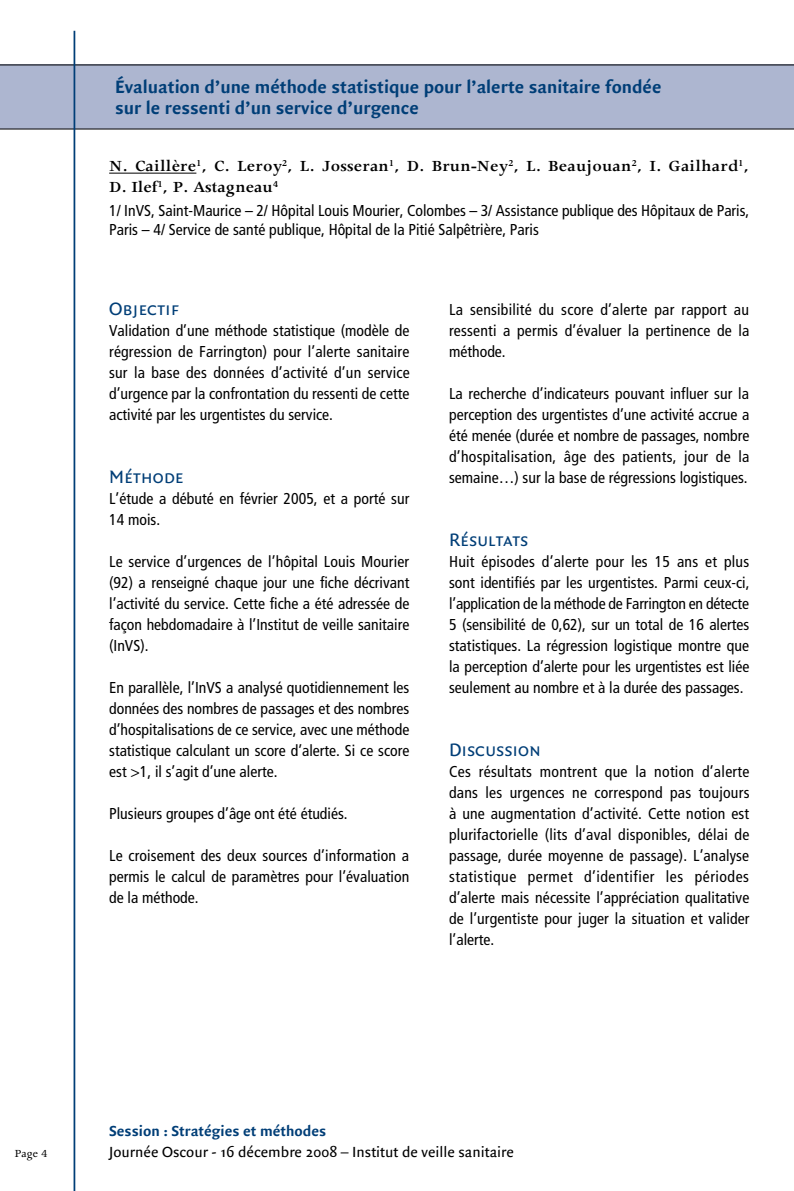
<style>
.page{position:relative;width:794px;height:1191px;background:#fff}
.page>*{position:absolute;margin:0;border:0;box-sizing:border-box;transform-origin:0 0}
.t1{font:700 19.25px/21px "Quadraat Sans";color:#003e77}
.t2{font:19.25px "Quadraat Sans Caps";color:#003e77}
.t3{font:600 17.5px/21px "Apollo";letter-spacing:.01em;color:#000}
.t4{font:condensed 15.75px/21px "Frutiger LT Std";color:#000;text-align:justify}
.t5{font:15.75px "Quadraat Sans";color:#000}
.t6{font:700 15.75px "Quadraat Sans";color:#003e77}
.t7{font:12.25px "Apollo";color:#000}
</style>
<div class="page">
<div style="left:0;top:64px;width:794px;height:65px;background:#adb6d0"></div>
<hr style="left:0;top:64px;width:794px;height:1px;background:#000">
<hr style="left:0;top:129px;width:794px;height:1px;background:#000">
<hr style="left:74px;top:31px;width:1px;height:1160px;background:#003e77">
<hr style="left:109px;top:173px;width:87px;height:1px;background:#000">
<p class="t1" style="left:115px;top:77px;width:548px">Évaluation d’une méthode statistique pour l’alerte sanitaire fondée sur le ressenti d’un service d’urgence</p>
<p class="t3" style="left:109px;top:156px;width:641px">N. Caillère<sup>1</sup>, C. Leroy<sup>2</sup>, L. Josseran<sup>1</sup>, D. Brun-Ney<sup>2</sup>, L. Beaujouan<sup>2</sup>, I. Gailhard<sup>1</sup>,<br>D. Ilef<sup>1</sup>, P. Astagneau<sup>4</sup></p>
<p class="t4" style="left:109px;top:201px;width:642px;line-height:18.9px">1/ InVS, Saint-Maurice – 2/ Hôpital Louis Mourier, Colombes – 3/ Assistance publique des Hôpitaux de Paris,<br>Paris – 4/ Service de santé publique, Hôpital de la Pitié Salpêtrière, Paris</p>
<p class="t2" style="left:109px;top:298px;width:71px">Objectif</p>
<p class="t4" style="left:109px;top:320px;width:302px">Validation d’une méthode statistique (modèle de régression de Farrington) pour l’alerte sanitaire sur la base des données d’activité d’un service d’urgence par la confrontation du ressenti de cette activité par les urgentistes du service.</p>
<p class="t2" style="left:109px;top:466px;width:76px">Méthode</p>
<p class="t4" style="left:109px;top:488px;width:302px">L’étude a débuté en février 2005, et a porté sur<br>14 mois.</p>
<p class="t4" style="left:109px;top:551px;width:302px">Le service d’urgences de l’hôpital Louis Mourier (92) a renseigné chaque jour une fiche décrivant l’activité du service. Cette fiche a été adressée de façon hebdomadaire à l’Institut de veille sanitaire (InVS).</p>
<p class="t4" style="left:109px;top:677px;width:302px">En parallèle, l’InVS a analysé quotidiennement les données des nombres de passages et des nombres d’hospitalisations de ce service, avec une méthode statistique calculant un score d’alerte. Si ce score est &gt;1, il s’agit d’une alerte.</p>
<p class="t4" style="left:109px;top:803px;width:240px">Plusieurs groupes d’âge ont été étudiés.</p>
<p class="t4" style="left:109px;top:845px;width:302px">Le croisement des deux sources d’information a permis le calcul de paramètres pour l’évaluation de la méthode.</p>
<p class="t4" style="left:449px;top:299px;width:302px">La sensibilité du score d’alerte par rapport au ressenti a permis d’évaluer la pertinence de la méthode.</p>
<p class="t4" style="left:449px;top:383px;width:302px">La recherche d’indicateurs pouvant influer sur la perception des urgentistes d’une activité accrue a été menée (durée et nombre de passages, nombre d’hospitalisation, âge des patients, jour de la semaine…) sur la base de régressions logistiques.</p>
<p class="t2" style="left:449px;top:529px;width:81px">Résultats</p>
<p class="t4" style="left:449px;top:551px;width:302px">Huit épisodes d’alerte pour les 15 ans et plus sont identifiés par les urgentistes. Parmi ceux-ci, l’application de la méthode de Farrington en détecte 5 (sensibilité de 0,62), sur un total de 16 alertes statistiques. La régression logistique montre que la perception d’alerte pour les urgentistes est liée seulement au nombre et à la durée des passages.</p>
<p class="t2" style="left:449px;top:739px;width:93px">Discussion</p>
<p class="t4" style="left:449px;top:761px;width:302px">Ces résultats montrent que la notion d’alerte dans les urgences ne correspond pas toujours à une augmentation d’activité. Cette notion est plurifactorielle (lits d’aval disponibles, délai de passage, durée moyenne de passage). L’analyse statistique permet d’identifier les périodes d’alerte mais nécessite l’appréciation qualitative de l’urgentiste pour juger la situation et valider l’alerte.</p>
<p class="t6" style="left:109px;top:1122px;width:219px">Session : Stratégies et méthodes</p>
<p class="t7" style="left:15px;top:1146px;width:34px">Page 4</p>
<p class="t5" style="left:109px;top:1142px;width:406px">Journée Oscour - 16 décembre 2008 – Institut de veille sanitaire</p>
</div>
